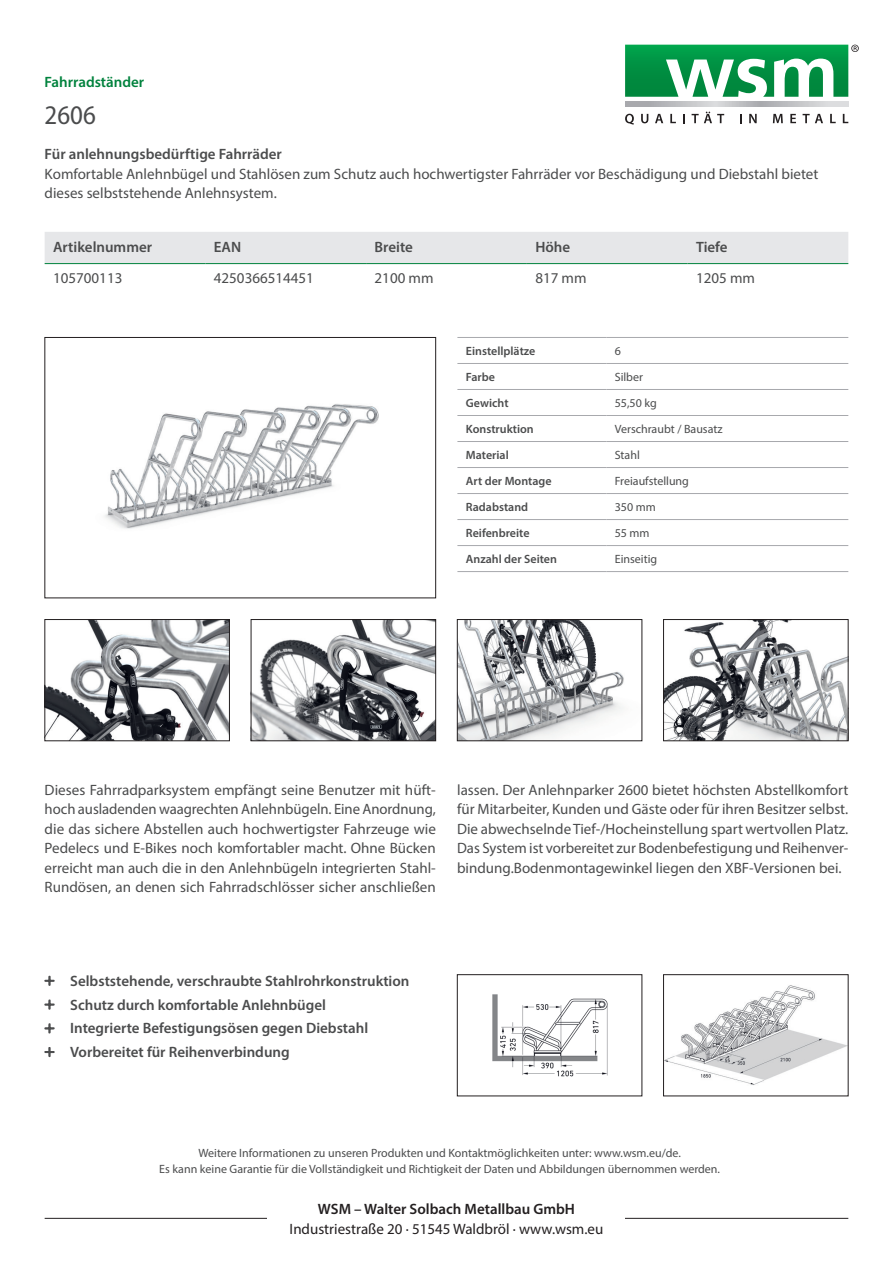
<style>
.page{position:relative;width:893px;height:1263px;background:#fff}
.page>*{position:absolute;margin:0;border:0;box-sizing:border-box;transform-origin:0 0}
.t1{font:semi-condensed 27px "Myriad Pro";color:#4b4c4d}
.t2{font:15px/19.5px "Myriad Pro";color:#4b4c4d;text-align:justify}
.t3{font:600 15px/23.7px "Myriad Pro";color:#4b4c4d}
.t4{font:15px "Myriad Pro";color:#231f20}
.t5{font:600 15px "Myriad Pro";color:#231f20}
.t6{font:600 15px "Myriad Pro";color:#00823d}
.t7{font:12px/16.5px "Myriad Pro";color:#4b4c4d;text-align:center}
.t8{font:600 12px "Myriad Pro";color:#4b4c4d}
</style>
<div class="page">
<img style="left:105px;top:404px;width:274px;height:125px">
<div style="left:45px;top:337px;width:391px;height:261px;border:1px solid #231f20"></div>
<img style="left:47px;top:621px;width:181px;height:118px">
<div style="left:45px;top:619px;width:185px;height:122px;border:1px solid #231f20"></div>
<img style="left:253px;top:621px;width:181px;height:118px">
<div style="left:251px;top:619px;width:185px;height:122px;border:1px solid #231f20"></div>
<img style="left:665px;top:621px;width:181px;height:118px">
<div style="left:663px;top:619px;width:185px;height:122px;border:1px solid #231f20"></div>
<img style="left:459px;top:621px;width:165px;height:118px">
<div style="left:457px;top:619px;width:185px;height:122px;border:1px solid #231f20"></div>
<div style="left:45px;top:232px;width:803px;height:31px;background:#e6e7e9"></div>
<hr style="left:45px;top:263px;width:160px;height:1px;background:#00823d">
<hr style="left:205px;top:263px;width:161px;height:1px;background:#00823d">
<hr style="left:366px;top:263px;width:161px;height:1px;background:#00823d">
<hr style="left:527px;top:263px;width:161px;height:1px;background:#00823d">
<hr style="left:688px;top:263px;width:160px;height:1px;background:#00823d">
<img style="left:665px;top:985px;width:181px;height:100px">
<div style="left:663px;top:974px;width:185px;height:122px;border:1px solid #231f20"></div>
<img style="left:492px;top:994px;width:116px;height:83px">
<div style="left:457px;top:974px;width:185px;height:122px;border:1px solid #231f20"></div>
<hr style="left:457px;top:337px;width:149px;height:1px;background:#a8a9ad">
<hr style="left:606px;top:337px;width:242px;height:1px;background:#a8a9ad">
<hr style="left:457px;top:363px;width:149px;height:1px;background:#a8a9ad">
<hr style="left:606px;top:363px;width:242px;height:1px;background:#a8a9ad">
<hr style="left:457px;top:389px;width:149px;height:1px;background:#a8a9ad">
<hr style="left:606px;top:389px;width:242px;height:1px;background:#a8a9ad">
<hr style="left:457px;top:415px;width:149px;height:1px;background:#a8a9ad">
<hr style="left:606px;top:415px;width:242px;height:1px;background:#a8a9ad">
<hr style="left:457px;top:441px;width:149px;height:1px;background:#a8a9ad">
<hr style="left:606px;top:441px;width:242px;height:1px;background:#a8a9ad">
<hr style="left:457px;top:467px;width:149px;height:1px;background:#a8a9ad">
<hr style="left:606px;top:467px;width:242px;height:1px;background:#a8a9ad">
<hr style="left:457px;top:493px;width:149px;height:1px;background:#a8a9ad">
<hr style="left:606px;top:493px;width:242px;height:1px;background:#a8a9ad">
<hr style="left:457px;top:519px;width:149px;height:1px;background:#a8a9ad">
<hr style="left:606px;top:519px;width:242px;height:1px;background:#a8a9ad">
<hr style="left:457px;top:545px;width:149px;height:1px;background:#a8a9ad">
<hr style="left:606px;top:545px;width:242px;height:1px;background:#a8a9ad">
<hr style="left:457px;top:571px;width:149px;height:1px;background:#a8a9ad">
<hr style="left:606px;top:571px;width:242px;height:1px;background:#a8a9ad">
<hr style="left:45px;top:1218px;width:803px;height:1px;background:#231f20">
<svg style="left:625px;top:114px;width:9px;height:11px"></svg>
<svg style="left:641px;top:114px;width:7px;height:9px"></svg>
<svg style="left:655px;top:114px;width:8px;height:9px"></svg>
<svg style="left:670px;top:114px;width:6px;height:9px"></svg>
<svg style="left:683px;top:114px;width:2px;height:9px"></svg>
<svg style="left:692px;top:112px;width:32px;height:11px"></svg>
<svg style="left:749px;top:114px;width:8px;height:9px"></svg>
<svg style="left:773px;top:114px;width:10px;height:9px"></svg>
<svg style="left:790px;top:114px;width:6px;height:9px"></svg>
<svg style="left:803px;top:114px;width:20px;height:9px"></svg>
<svg style="left:830px;top:114px;width:6px;height:9px"></svg>
<svg style="left:843px;top:114px;width:5px;height:9px"></svg>
<hr style="left:625px;top:106px;width:223px;height:1px;background:#636366">
<svg style="left:625px;top:102px;width:223px;height:4px"></svg>
<svg style="left:625px;top:45px;width:234px;height:52px"></svg>
<div style="left:268px;top:1203px;width:357px;height:30px;background:#fff"></div>
<p class="t6" style="left:45px;top:72px;width:101px">Fahrradständer</p>
<h1 class="t1" style="left:45px;top:99px;width:53px">2606</h1>
<p class="t3" style="left:45px;top:142px;width:239px">Für anlehnungsbedürftige Fahrräder</p>
<p class="t2" style="left:45px;top:164px;width:775px">Komfortable Anlehnbügel und Stahlösen zum Schutz auch hochwertigster Fahrräder vor Beschädigung und Diebstahl bietet dieses selbststehende Anlehnsystem.</p>
<p class="t3" style="left:53px;top:234px;width:101px">Artikelnummer</p>
<p class="t3" style="left:214px;top:234px;width:29px">EAN</p>
<p class="t3" style="left:375px;top:234px;width:40px">Breite</p>
<p class="t3" style="left:535px;top:234px;width:36px">Höhe</p>
<p class="t3" style="left:696px;top:234px;width:33px">Tiefe</p>
<p class="t2" style="left:53px;top:268px;width:71px">105700113</p>
<p class="t2" style="left:214px;top:268px;width:102px">4250366514451</p>
<p class="t2" style="left:375px;top:268px;width:60px">2100 mm</p>
<p class="t2" style="left:535px;top:268px;width:53px">817 mm</p>
<p class="t2" style="left:696px;top:268px;width:60px">1205 mm</p>
<p class="t8" style="left:466px;top:343px;width:71px">Einstellplätze</p>
<p class="t7" style="left:615px;top:342px;width:8px">6</p>
<p class="t8" style="left:466px;top:369px;width:31px">Farbe</p>
<p class="t7" style="left:615px;top:368px;width:30px">Silber</p>
<p class="t8" style="left:466px;top:395px;width:44px">Gewicht</p>
<p class="t7" style="left:615px;top:394px;width:43px">55,50 kg</p>
<p class="t8" style="left:466px;top:421px;width:69px">Konstruktion</p>
<p class="t7" style="left:615px;top:420px;width:109px">Verschraubt / Bausatz</p>
<p class="t8" style="left:466px;top:447px;width:44px">Material</p>
<p class="t7" style="left:615px;top:446px;width:27px">Stahl</p>
<p class="t8" style="left:466px;top:473px;width:87px">Art der Montage</p>
<p class="t7" style="left:615px;top:472px;width:76px">Freiaufstellung</p>
<p class="t8" style="left:466px;top:499px;width:64px">Radabstand</p>
<p class="t7" style="left:615px;top:498px;width:43px">350 mm</p>
<p class="t8" style="left:466px;top:525px;width:65px">Reifenbreite</p>
<p class="t7" style="left:615px;top:524px;width:36px">55 mm</p>
<p class="t8" style="left:466px;top:551px;width:93px">Anzahl der Seiten</p>
<p class="t7" style="left:615px;top:550px;width:44px">Einseitig</p>
<p class="t2" style="left:45px;top:780px;width:393px">Dieses Fahrradparksystem empfängt seine Benutzer mit hüft&shy;hoch ausladenden waagrechten Anlehnbügeln. Eine Anordnung, die das sichere Abstellen auch hochwertigster Fahrzeuge wie Pedelecs und E-Bikes noch komfortabler macht. Ohne Bücken erreicht man auch die in den Anlehnbügeln integrierten Stahl-Rundösen, an denen sich Fahrradschlösser sicher anschließen</p>
<p class="t2" style="left:457px;top:780px;width:393px">lassen. Der Anlehnparker 2600 bietet höchsten Abstellkomfort für Mitarbeiter, Kunden und Gäste oder für ihren Besitzer selbst.<br>Die abwechselnde Tief-/Hocheinstellung spart wertvollen Platz.<br>Das System ist vorbereitet zur Bodenbefestigung und Reihenver&shy;bindung.Bodenmontagewinkel liegen den XBF-Versionen bei.</p>
<p class="t3" style="left:70px;top:968px;width:341px">Selbststehende, verschraubte Stahlrohrkonstruktion Schutz durch komfortable Anlehnbügel<br>Integrierte Befestigungsösen gegen Diebstahl Vorbereitet für Reihenverbindung</p>
<p class="t7" style="left:159px;top:1144px;width:562px">Weitere Informationen zu unseren Produkten und Kontaktmöglichkeiten unter: www.wsm.eu/de.<br>Es kann keine Garantie für die Vollständigkeit und Richtigkeit der Daten und Abbildungen übernommen werden.</p>
<p class="t5" style="left:318px;top:1199px;width:259px">WSM – Walter Solbach Metallbau GmbH</p>
<p class="t4" style="left:290px;top:1219px;width:315px">Industriestraße 20 · 51545 Waldbröl · www.wsm.eu</p>
</div>
